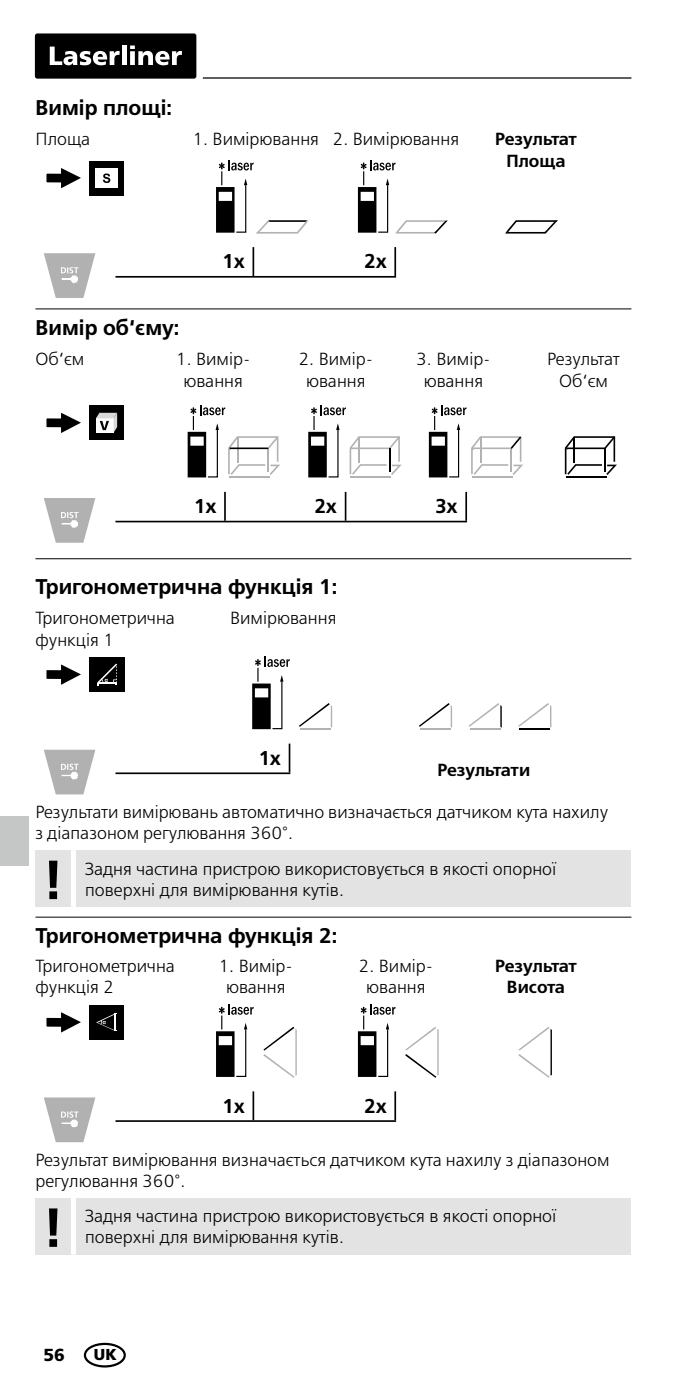
<style>
.page{position:relative;width:674px;height:1397px;background:#fff}
.page>*{position:absolute;margin:0;border:0;box-sizing:border-box;transform-origin:0 0}
.t1{font:700 55px "Frutiger LT Com";color:#000}
.t2{font:600 21.25px "Free Set";color:#000}
.t3{font:700 20px "Frutiger LT Com";color:#000}
.t4{font:300 17.5px/21px "Free Set";color:#000}
.t5{font:600 17.5px/22.5px "Free Set";letter-spacing:-.01em;color:#000;text-align:center}
.t6{font:300 17.5px "Free Set";letter-spacing:-.02em;color:#000}
.t7{font:900 17.5px "Frutiger LT Com";color:#000}
.t8{font:900 15.75px "Frutiger LT Com";color:#000}
</style>
<div class="page">
<div style="left:35px;top:33px;width:161px;height:46px;background:#000;border-radius:2px"></div>
<svg style="left:50px;top:47px;width:70px;height:18px"></svg>
<hr style="left:122px;top:45px;width:4px;height:20px;background:#fff">
<svg style="left:130px;top:45px;width:52px;height:20px"></svg>
<hr style="left:203px;top:77px;width:428px;height:2px;background:#000">
<svg style="left:46px;top:1012px;width:35px;height:21px"></svg>
<hr style="left:115px;top:1119px;width:281px;height:2px;background:#000">
<hr style="left:252px;top:1091px;width:2px;height:28px;background:#000">
<hr style="left:394px;top:1091px;width:2px;height:28px;background:#000">
<svg style="left:44px;top:1097px;width:51px;height:44px"></svg>
<svg style="left:216px;top:1004px;width:37px;height:73px"></svg>
<svg style="left:358px;top:1004px;width:37px;height:73px"></svg>
<div style="left:89px;top:1004px;width:35px;height:35px;background:#000"></div>
<svg style="left:96px;top:1013px;width:21px;height:17px"></svg>
<svg style="left:263px;top:1026px;width:33px;height:51px"></svg>
<svg style="left:405px;top:1027px;width:33px;height:50px"></svg>
<svg style="left:518px;top:1027px;width:33px;height:50px"></svg>
<div style="left:35px;top:1197px;width:596px;height:57px;background:#e3e3e3"></div>
<div style="left:71px;top:1197px;width:5px;height:57px;background:#fff"></div>
<hr style="left:35px;top:558px;width:596px;height:1px;background:#000">
<svg style="left:46px;top:168px;width:35px;height:21px"></svg>
<div style="left:89px;top:161px;width:35px;height:34px;background:#000"></div>
<svg style="left:95px;top:168px;width:23px;height:20px"></svg>
<hr style="left:115px;top:276px;width:281px;height:1px;background:#000">
<hr style="left:252px;top:247px;width:2px;height:29px;background:#000">
<hr style="left:394px;top:247px;width:2px;height:29px;background:#000">
<svg style="left:44px;top:253px;width:51px;height:45px"></svg>
<svg style="left:216px;top:160px;width:92px;height:73px"></svg>
<svg style="left:358px;top:160px;width:90px;height:73px"></svg>
<svg style="left:505px;top:220px;width:52px;height:13px"></svg>
<hr style="left:35px;top:308px;width:596px;height:1px;background:#000">
<svg style="left:46px;top:412px;width:35px;height:21px"></svg>
<hr style="left:115px;top:520px;width:352px;height:2px;background:#000">
<svg style="left:44px;top:498px;width:51px;height:44px"></svg>
<hr style="left:224px;top:492px;width:2px;height:28px;background:#000">
<hr style="left:344px;top:492px;width:2px;height:28px;background:#000">
<hr style="left:465px;top:492px;width:2px;height:28px;background:#000">
<div style="left:89px;top:405px;width:35px;height:35px;background:#000"></div>
<svg style="left:96px;top:413px;width:21px;height:19px"></svg>
<svg style="left:308px;top:405px;width:93px;height:73px"></svg>
<svg style="left:187px;top:405px;width:93px;height:73px"></svg>
<hr style="left:566px;top:476px;width:40px;height:1px;background:#000">
<svg style="left:564px;top:436px;width:52px;height:39px"></svg>
<svg style="left:428px;top:405px;width:95px;height:73px"></svg>
<svg style="left:46px;top:664px;width:35px;height:21px"></svg>
<hr style="left:115px;top:772px;width:175px;height:2px;background:#000">
<svg style="left:44px;top:749px;width:51px;height:45px"></svg>
<hr style="left:288px;top:743px;width:2px;height:29px;background:#000">
<svg style="left:252px;top:656px;width:37px;height:73px"></svg>
<div style="left:89px;top:657px;width:35px;height:35px;background:#000"></div>
<svg style="left:97px;top:663px;width:20px;height:22px"></svg>
<svg style="left:299px;top:703px;width:33px;height:24px"></svg>
<hr style="left:300px;top:727px;width:31px;height:2px;background:#b1b2b3">
<svg style="left:419px;top:703px;width:33px;height:24px"></svg>
<hr style="left:420px;top:727px;width:31px;height:2px;background:#b1b2b3">
<svg style="left:468px;top:703px;width:33px;height:24px"></svg>
<hr style="left:469px;top:727px;width:31px;height:2px;background:#b1b2b3">
<svg style="left:518px;top:703px;width:33px;height:24px"></svg>
<hr style="left:519px;top:727px;width:31px;height:2px;background:#000">
<div style="left:35px;top:850px;width:596px;height:56px;background:#e3e3e3"></div>
<div style="left:71px;top:850px;width:5px;height:56px;background:#fff"></div>
<div style="left:84px;top:1342px;width:42px;height:25px;border:2px solid #000;border-radius:50%"></div>
<hr style="left:35px;top:916px;width:596px;height:1px;background:#000">
<div style="left:0;top:816px;width:28px;height:49px;background:#c5c6c6"></div>
<p class="t2" style="left:35px;top:95px;width:138px">Вимір площі:</p>
<p class="t4" style="left:35px;top:129px;width:56px">Площа</p>
<p class="t4" style="left:192px;top:129px;width:268px">1. Вимірювання 2. Вимірювання</p>
<p class="t5" style="left:495px;top:128px;width:83px">Результат<br>Площа</p>
<p class="t3" style="left:222px;top:249px;width:24px">1x</p>
<p class="t3" style="left:364px;top:249px;width:24px">2x</p>
<p class="t2" style="left:35px;top:315px;width:145px">Вимір об‘єму:</p>
<p class="t4" style="left:35px;top:348px;width:50px">Об‘єм</p>
<p class="t4" style="left:176px;top:348px;width:76px">1. Вимір-</p>
<p class="t4" style="left:298px;top:348px;width:76px">2. Вимір-</p>
<p class="t4" style="left:416px;top:348px;width:76px">3. Вимір-</p>
<p class="t6" style="left:547px;top:348px;width:74px">Результат</p>
<p class="t4" style="left:183px;top:371px;width:61px">ювання</p>
<p class="t4" style="left:306px;top:371px;width:61px">ювання</p>
<p class="t4" style="left:423px;top:371px;width:61px">ювання</p>
<p class="t4" style="left:559px;top:371px;width:50px">Об‘єм</p>
<p class="t3" style="left:194px;top:494px;width:24px">1x</p>
<p class="t3" style="left:315px;top:494px;width:24px">2x</p>
<p class="t3" style="left:435px;top:494px;width:24px">3x</p>
<p class="t2" style="left:35px;top:573px;width:303px">Тригонометрична функція 1:</p>
<p class="t4" style="left:35px;top:607px;width:141px">Тригонометрична</p>
<p class="t4" style="left:230px;top:607px;width:108px">Вимірювання</p>
<p class="t4" style="left:35px;top:629px;width:80px">функція 1</p>
<p class="t3" style="left:258px;top:746px;width:24px">1x</p>
<p class="t5" style="left:437px;top:758px;width:94px">Результати</p>
<p class="t4" style="left:35px;top:802px;width:574px">Результати вимірювань автоматично визначається датчиком кута нахилу з діапазоном регулювання 360°.</p>
<p class="t4" style="left:85px;top:858px;width:472px">Задня частина пристрою використовується в якості опорної</p>
<h1 class="t1" style="left:42px;top:847px;width:23px">!</h1>
<p class="t4" style="left:85px;top:879px;width:260px">поверхні для вимірювання кутів.</p>
<p class="t2" style="left:35px;top:923px;width:303px">Тригонометрична функція 2:</p>
<p class="t4" style="left:35px;top:955px;width:141px">Тригонометрична</p>
<p class="t4" style="left:218px;top:955px;width:76px">1. Вимір-</p>
<p class="t4" style="left:358px;top:955px;width:76px">2. Вимір-</p>
<p class="t5" style="left:495px;top:954px;width:83px">Результат</p>
<p class="t4" style="left:35px;top:976px;width:80px">функція 2</p>
<p class="t4" style="left:226px;top:976px;width:61px">ювання</p>
<p class="t4" style="left:366px;top:976px;width:61px">ювання</p>
<p class="t5" style="left:506px;top:975px;width:60px">Висота</p>
<p class="t3" style="left:222px;top:1093px;width:24px">1x</p>
<p class="t3" style="left:364px;top:1093px;width:24px">2x</p>
<p class="t4" style="left:35px;top:1149px;width:575px">Результат вимірювання визначається датчиком кута нахилу з діапазоном регулювання 360°.</p>
<p class="t4" style="left:85px;top:1205px;width:472px">Задня частина пристрою використовується в якості опорної</p>
<h1 class="t1" style="left:42px;top:1195px;width:23px">!</h1>
<p class="t4" style="left:85px;top:1226px;width:260px">поверхні для вимірювання кутів.</p>
<p class="t7" style="left:44px;top:1343px;width:23px">56</p>
<p class="t8" style="left:94px;top:1344px;width:24px">UK</p>
</div>
